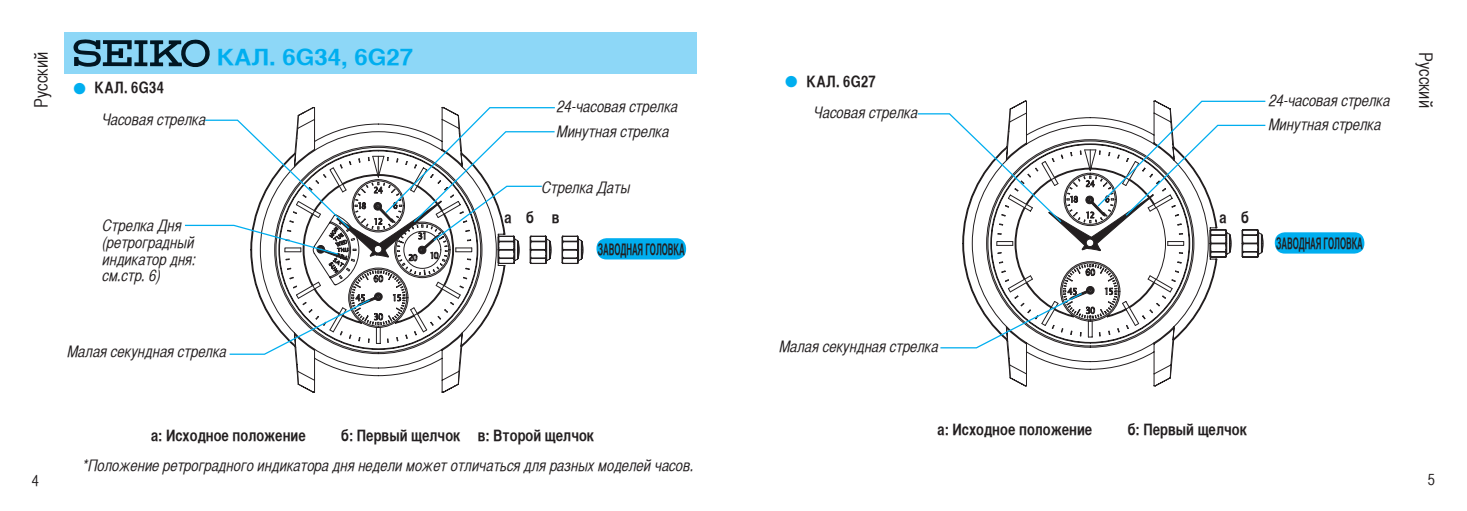
<style>
.page{position:relative;width:1467px;height:511px;background:#fff}
.page>*{position:absolute;margin:0;border:0;box-sizing:border-box;transform-origin:0 0}
.t1{font:22.5px "Helvetica CY Bold";color:#00aeef;scale:1.3 1}
.t2{font:18px "Helvetica CY Plain";color:#231f20}
.t3{font:15.97px/16.7px "Helvetica CY Oblique";color:#231f20}
.t4{font:15.97px "Helvetica CY Bold";letter-spacing:-.005em;color:#231f20;scale:.6 1}
.t5{font:15.75px "Helvetica CY Bold";color:#231f20}
.s1{color:#00aeef}
</style>
<div class="page">
<svg style="left:295px;top:355px;width:167px;height:37px"></svg>
<div style="left:64px;top:32px;width:632px;height:41px;background:#8dd7f7"></div>
<svg style="left:74px;top:39px;width:136px;height:28px"></svg>
<svg style="left:185px;top:106px;width:399px;height:249px"></svg>
<div style="left:596px;top:238px;width:90px;height:21px;background:#00aeef;border-radius:10px"></div>
<svg style="left:1007px;top:349px;width:167px;height:37px"></svg>
<svg style="left:917px;top:100px;width:349px;height:249px"></svg>
<div style="left:1275px;top:232px;width:89px;height:21px;background:#00aeef;border-radius:10px"></div>
<h1 class="t1" style="left:217px;top:43px;width:153px">КАЛ. 6G34, 6G27</h1>
<p class="t2" style="left:31px;top:108px;width:57px;rotate:-90deg">Русский</p>
<p class="t2" style="left:1436px;top:52px;width:57px;rotate:90deg">Русский</p>
<p class="t5" style="left:785px;top:72px;width:92px"><span class="s1">●</span> КАЛ. 6G27</p>
<p class="t5" style="left:73px;top:78px;width:92px"><span class="s1">●</span> КАЛ. 6G34</p>
<p class="t3" style="left:1269px;top:92px;width:123px">24-часовая стрелка</p>
<p class="t3" style="left:558px;top:98px;width:122px">24-часовая стрелка</p>
<p class="t3" style="left:814px;top:104px;width:106px">Часовая стрелка</p>
<p class="t3" style="left:102px;top:110px;width:106px">Часовая стрелка</p>
<p class="t3" style="left:1269px;top:116px;width:114px">Минутная стрелка</p>
<p class="t3" style="left:557px;top:123px;width:114px">Минутная стрелка</p>
<p class="t3" style="left:103px;top:217px;width:95px">Стрелка Дня (ретроградный индикатор дня: см.стр. 6)</p>
<p class="t3" style="left:68px;top:342px;width:161px">Малая секундная стрелка</p>
<p class="t3" style="left:542px;top:178px;width:90px">Стрелка Даты</p>
<p class="t5" style="left:504px;top:208px;width:57px">a б в</p>
<p class="t4" style="left:598px;top:239px;width:146px">ЗАВОДНАЯ ГОЛОВКА</p>
<p class="t5" style="left:151px;top:426px;width:156px">a: Исходное положение</p>
<p class="t5" style="left:341px;top:426px;width:254px">б: Первый щелчок в: Второй щелчок</p>
<p class="t3" style="left:83px;top:457px;width:613px">*Положение ретроградного индикатора дня недели может отличаться для разных моделей часов.</p>
<p class="t5" style="left:1220px;top:208px;width:31px">a б</p>
<p class="t4" style="left:1276px;top:233px;width:146px">ЗАВОДНАЯ ГОЛОВКА</p>
<p class="t3" style="left:780px;top:337px;width:161px">Малая секундная стрелка</p>
<p class="t5" style="left:938px;top:419px;width:156px">a: Исходное положение</p>
<p class="t5" style="left:1128px;top:419px;width:121px">б: Первый щелчок</p>
</div>
